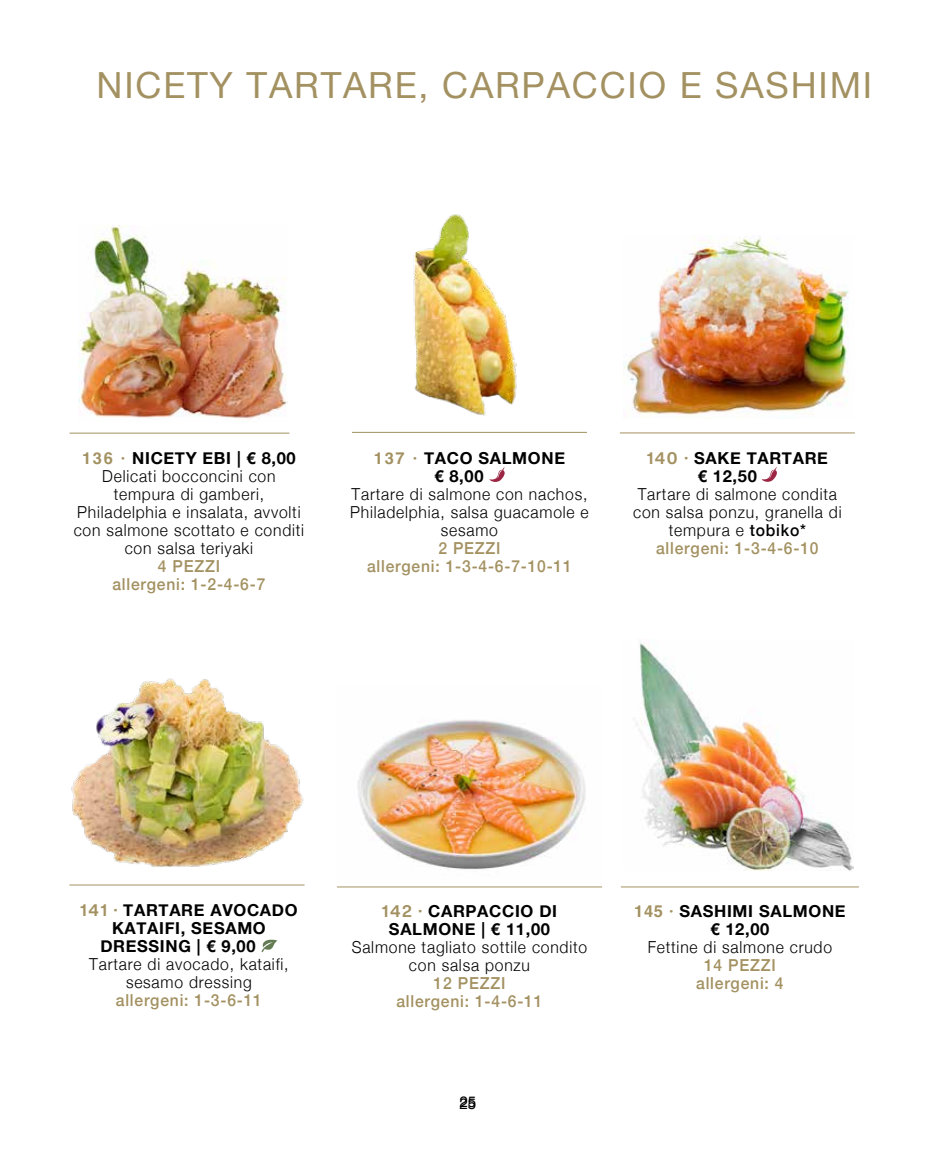
<style>
.page{position:relative;width:936px;height:1149px;background:#fff}
.page>*{position:absolute;margin:0;border:0;box-sizing:border-box;transform-origin:0 0}
.t1{font:36px "Helvetica Neue";letter-spacing:.05em;color:#a39161}
.t2{font:300 16.5px/18px "Helvetica Neue";letter-spacing:.05em;color:#000;text-align:center;scale:.95 1}
.t3{font:700 16.5px/18px "Helvetica Neue";letter-spacing:.04em;color:#000}
.t4{font:500 16.5px/18px "Helvetica Neue";letter-spacing:.05em;color:#a39161;text-align:center;scale:.95 1}
.t5{font:15px "Helvetica";color:#000}
.s1{font-family:"Helvetica";font-weight:700;color:#a39161}
.s2{font-weight:700}
.s3{font-family:"Helvetica";color:#a39161}
.s4{font-family:"Helvetica Now Display";color:#a39161}
.s5{font-weight:500}
.s6{font-weight:500;color:#a39161}
</style>
<div class="page">
<img style="left:71px;top:678px;width:233px;height:189px">
<svg style="left:261px;top:939px;width:16px;height:13px"></svg>
<hr style="left:69px;top:884px;width:235px;height:1px;background:#a39161">
<hr style="left:352px;top:432px;width:235px;height:1px;background:#a39161">
<svg style="left:761px;top:467px;width:15px;height:14px"></svg>
<hr style="left:619px;top:432px;width:235px;height:1px;background:#a39161">
<hr style="left:337px;top:886px;width:265px;height:1px;background:#a39161">
<hr style="left:621px;top:886px;width:237px;height:1px;background:#a39161">
<img style="left:623px;top:235px;width:226px;height:180px">
<img style="left:357px;top:720px;width:229px;height:150px">
<hr style="left:69px;top:432px;width:220px;height:1px;background:#a39161">
<svg style="left:489px;top:467px;width:15px;height:15px"></svg>
<img style="left:79px;top:226px;width:209px;height:194px">
<img style="left:413px;top:214px;width:104px;height:202px">
<img style="left:636px;top:640px;width:216px;height:229px">
<h1 class="t1" style="left:97px;top:59px;width:777px">NICETY TARTARE, CARPACCIO E SASHIMI</h1>
<p class="t2" style="left:74px;top:447px;width:244px"><span class="s1">136 ·</span> <span class="s2">NICETY EBI | € 8,00<br></span>Delicati bocconcini con tempura di gamberi,<br>Philadelphia e insalata, avvolti con salmone scottato e conditi con salsa teriyaki</p>
<p class="t4" style="left:112px;top:555px;width:162px">4 PEZZI<br>allergeni: 1-2-4-6-7</p>
<p class="t3" style="left:434px;top:449px;width:132px;text-indent:-60px"><span class="s3">137 ·</span> TACO SALMONE € 8,00</p>
<p class="t2" style="left:350px;top:483px;width:252px">Tartare di salmone con nachos,<br>Philadelphia, salsa guacamole e sesamo</p>
<p class="t4" style="left:367px;top:537px;width:217px">2 PEZZI<br>allergeni: 1-3-4-6-7-10-11</p>
<p class="t3" style="left:697px;top:449px;width:132px;text-indent:-51px"><span class="s4">140 ·</span> SAKE TARTARE € 12,50</p>
<p class="t2" style="left:633px;top:483px;width:221px">Tartare di salmone condita con salsa ponzu, granella di tempura e <span class="s5">tobiko* </span><span class="s6">allergeni: 1-3-4-6-10</span></p>
<p class="t3" style="left:80px;top:901px;width:219px"><span class="s4">141 ·</span> TARTARE AVOCADO</p>
<p class="t3" style="left:112px;top:919px;width:155px">KATAIFI, SESAMO</p>
<p class="t3" style="left:100px;top:937px;width:157px">DRESSING | € 9,00</p>
<p class="t2" style="left:89px;top:953px;width:211px">Tartare di avocado, kataifi, sesamo dressing</p>
<p class="t4" style="left:116px;top:989px;width:155px">allergeni: 1-3-6-11</p>
<p class="t3" style="left:382px;top:902px;width:177px;text-align:center"><span class="s4">142 ·</span> CARPACCIO DI<br>SALMONE | € 11,00</p>
<p class="t2" style="left:352px;top:936px;width:249px">Salmone tagliato sottile condito con salsa ponzu</p>
<p class="t4" style="left:396px;top:972px;width:155px">12 PEZZI allergeni: 1-4-6-11</p>
<p class="t5" style="left:459px;top:1089px;width:18px">25</p>
<p class="t3" style="left:634px;top:902px;width:213px;text-align:center"><span class="s3">145 ·</span> SASHIMI SALMONE € 12,00</p>
<p class="t2" style="left:647px;top:936px;width:196px">Fettine di salmone crudo</p>
<p class="t4" style="left:696px;top:954px;width:93px">14 PEZZI allergeni: 4</p>
</div>
